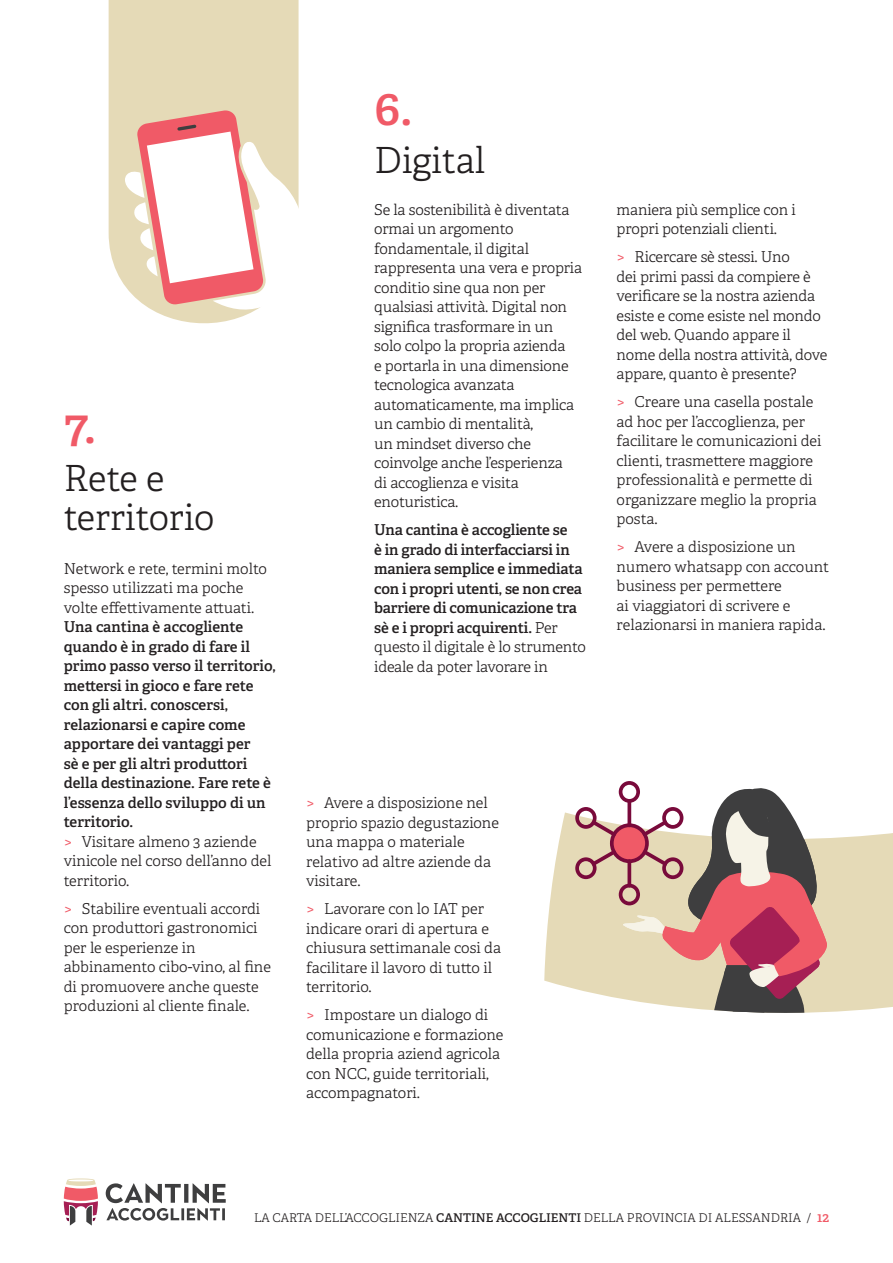
<style>
.page{position:relative;width:893px;height:1263px;background:#fff}
.page>*{position:absolute;margin:0;border:0;box-sizing:border-box;transform-origin:0 0}
.t1{font:600 48px "Adelle";color:#f05a67}
.t2{font:300 36px/39px "Adelle";color:#231f20}
.t3{font:300 15px/19.5px "Adelle";letter-spacing:-.01em;color:#231f20}
.t4{font:600 15px/19.5px "Adelle";letter-spacing:-.005em;color:#231f20}
.t5{font:300 12px "Adelle";color:#231f20}
.s1{font-weight:300;color:#f05a67}
.s2{font-weight:300}
.s3{color:#f05a67}
.s4{font-weight:600}
.s5{font-weight:600;font-size:13.5px;color:#f05a67}
</style>
<div class="page">
<svg style="left:64px;top:1178px;width:34px;height:47px"></svg>
<svg style="left:106px;top:1183px;width:120px;height:37px"></svg>
<svg style="left:544px;top:812px;width:349px;height:199px;fill:#e5dab7"></svg>
<svg style="left:575px;top:781px;width:274px;height:232px"></svg>
<svg style="left:109px;top:0;width:190px;height:324px;background:#e7ddbd"></svg>
<svg style="left:125px;top:110px;width:174px;height:202px"></svg>
<h1 class="t1" style="left:64px;top:396px;width:34px">7.</h1>
<h2 class="t2" style="left:64px;top:459px;width:152px">Rete e territorio</h2>
<p class="t3" style="left:64px;top:559px;width:205px">Network e rete, termini molto spesso utilizzati ma poche volte effettivamente attuati.</p>
<p class="t4" style="left:64px;top:617px;width:213px">Una cantina è accogliente quando è in grado di fare il primo passo verso il territorio, mettersi in gioco e fare rete con gli altri. conoscersi, relazionarsi e capire come apportare dei vantaggi per<br>sè e per gli altri produttori della destinazione. Fare rete è l’essenza dello sviluppo di un territorio.<br><span class="s1">&gt;</span> <span class="s2">Visitare almeno 3 aziende vinicole nel corso dell’anno del territorio.</span></p>
<p class="t3" style="left:64px;top:899px;width:209px"><span class="s3">&gt;</span> Stabilire eventuali accordi con produttori gastronomici per le esperienze in abbinamento cibo-vino, al fine di promuovere anche queste produzioni al cliente finale.</p>
<h1 class="t1" style="left:374px;top:78px;width:40px">6.</h1>
<h2 class="t2" style="left:374px;top:141px;width:113px">Digital</h2>
<p class="t3" style="left:374px;top:200px;width:209px">Se la sostenibilità è diventata ormai un argomento fondamentale, il digital rappresenta una vera e propria conditio sine qua non per qualsiasi attività. Digital non significa trasformare in un solo colpo la propria azienda<br>e portarla in una dimensione tecnologica avanzata automaticamente, ma implica un cambio di mentalità,<br>un mindset diverso che coinvolge anche l’esperienza<br>di accoglienza e visita enoturistica.</p>
<p class="t4" style="left:374px;top:520px;width:213px">Una cantina è accogliente se<br>è in grado di interfacciarsi in maniera semplice e immediata con i propri utenti, se non crea barriere di comunicazione tra sè e i propri acquirenti. <span class="s2">Per questo il digitale è lo strumento ideale da poter lavorare in</span></p>
<p class="t3" style="left:306px;top:793px;width:194px"><span class="s3">&gt;</span> Avere a disposizione nel proprio spazio degustazione una mappa o materiale relativo ad altre aziende da visitare.</p>
<p class="t3" style="left:306px;top:899px;width:196px"><span class="s3">&gt;</span> Lavorare con lo IAT per indicare orari di apertura e chiusura settimanale cosi da facilitare il lavoro di tutto il territorio.</p>
<p class="t3" style="left:306px;top:1005px;width:199px"><span class="s3">&gt;</span> Impostare un dialogo di comunicazione e formazione della propria aziend agricola con NCC, guide territoriali, accompagnatori.</p>
<p class="t3" style="left:617px;top:200px;width:181px">maniera più semplice con i propri potenziali clienti.</p>
<p class="t3" style="left:617px;top:247px;width:212px"><span class="s3">&gt;</span> Ricercare sè stessi. Uno<br>dei primi passi da compiere è verificare se la nostra azienda esiste e come esiste nel mondo del web. Quando appare il nome della nostra attività, dove appare, quanto è presente?</p>
<p class="t3" style="left:617px;top:392px;width:206px"><span class="s3">&gt;</span> Creare una casella postale ad hoc per l’accoglienza, per facilitare le comunicazioni dei clienti, trasmettere maggiore professionalità e permette di organizzare meglio la propria posta.</p>
<p class="t3" style="left:617px;top:537px;width:214px"><span class="s3">&gt;</span> Avere a disposizione un numero whatsapp con account business per permettere<br>ai viaggiatori di scrivere e relazionarsi in maniera rapida.</p>
<p class="t5" style="left:254px;top:1210px;width:577px">LA CARTA DELL’ACCOGLIENZA <span class="s4">CANTINE ACCOGLIENTI</span> DELLA PROVINCIA DI ALESSANDRIA / <span class="s5">12</span></p>
</div>
